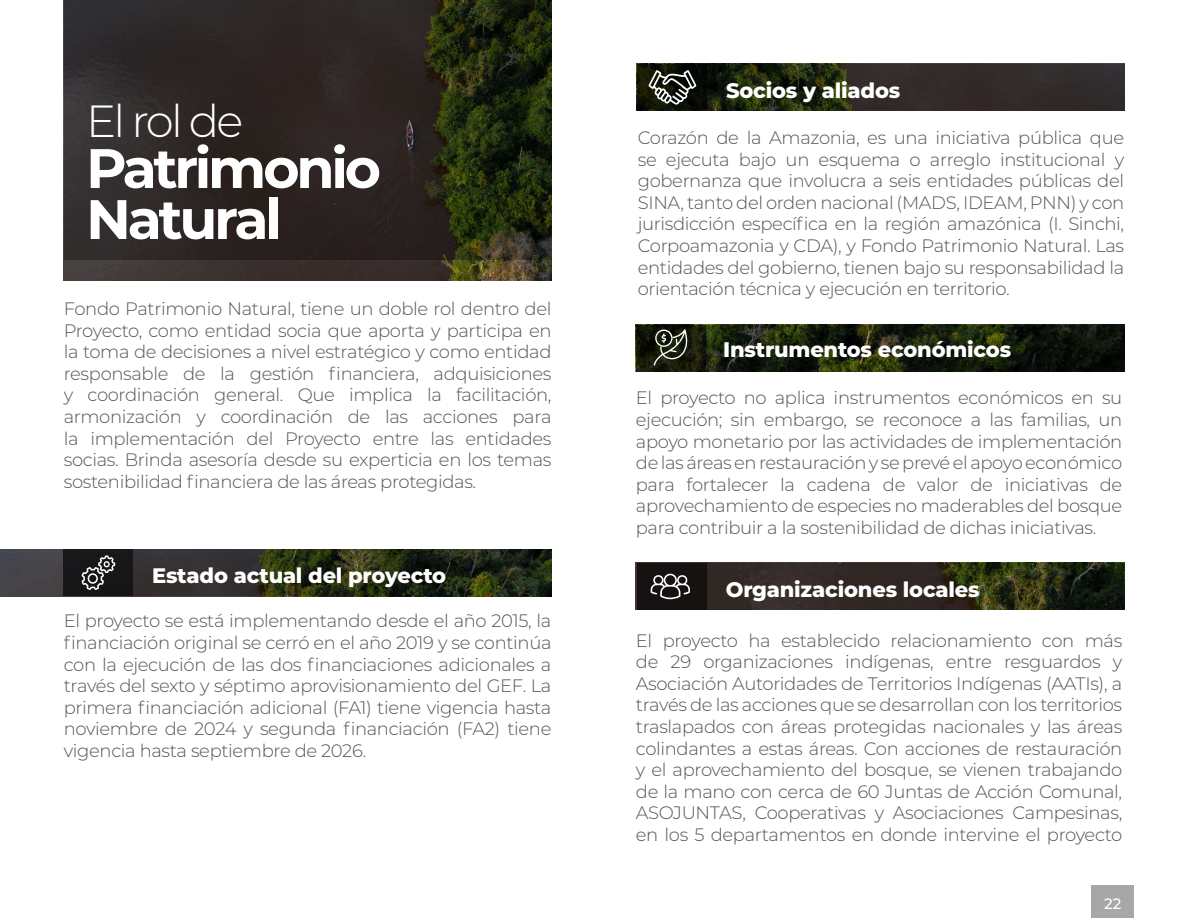
<style>
.page{position:relative;width:1188px;height:918px;background:#fff}
.page>*{position:absolute;margin:0;border:0;box-sizing:border-box;transform-origin:0 0}
.t1{font:700 55.5px/51px "Montserrat";letter-spacing:-.06em;color:#fff}
.t2{font:300 45px "Montserrat";letter-spacing:-.06em;color:#fff}
.t3{font:800 21px "Montserrat";letter-spacing:-.01em;color:#fff}
.t4{font:300 18px/21.6px "Montserrat";letter-spacing:-.02em;color:#555454;text-align:justify}
.t5{font:500 15px "Montserrat";color:#fff}
</style>
<div class="page">
<div style="left:1092px;top:885px;width:42px;height:33px;background:#a6a7a7"></div>
<img style="left:64px;top:260px;width:487px;height:21px">
<svg style="left:64px;top:0;width:487px;height:260px;background:#2a2720"></svg>
<img style="left:0;top:549px;width:551px;height:47px">
<div style="left:64px;top:549px;width:69px;height:47px;background:#181618"></div>
<svg style="left:133px;top:549px;width:329px;height:47px;background:#2a2d1e"></svg>
<svg style="left:82px;top:555px;width:33px;height:35px"></svg>
<svg style="left:638px;top:64px;width:69px;height:47px;background:#0d1006"></svg>
<svg style="left:707px;top:64px;width:417px;height:47px;background:#2b2a20"></svg>
<svg style="left:648px;top:70px;width:48px;height:35px;background:#4e5149"></svg>
<svg style="left:636px;top:325px;width:69px;height:47px;background:#161808"></svg>
<svg style="left:705px;top:325px;width:419px;height:47px;background:#171e0c"></svg>
<svg style="left:654px;top:329px;width:33px;height:36px"></svg>
<div style="left:637px;top:563px;width:69px;height:47px;background:#171211"></div>
<svg style="left:706px;top:563px;width:418px;height:47px;background:#2d291d"></svg>
<svg style="left:651px;top:573px;width:39px;height:26px"></svg>
<h2 class="t2" style="left:86px;top:90px;width:159px">El rol de</h2>
<h1 class="t1" style="left:86px;top:140px;width:296px">Patrimonio<br>Natural</h1>
<p class="t4" style="left:64px;top:297px;width:489px">Fondo Patrimonio Natural, tiene un doble rol dentro del Proyecto, como entidad socia que aporta y participa en la toma de decisiones a nivel estratégico y como entidad responsable de la gestión financiera, adquisiciones y coordinación general. Que implica la facilitación, armonización y coordinación de las acciones para la implementación del Proyecto entre las entidades socias. Brinda asesoría desde su experticia en los temas sostenibilidad financiera de las áreas protegidas.</p>
<p class="t3" style="left:152px;top:560px;width:296px">Estado actual del proyecto</p>
<p class="t4" style="left:64px;top:610px;width:489px">El proyecto se está implementando desde el año 2015, la financiación original se cerró en el año 2019 y se continúa con la ejecución de las dos financiaciones adicionales a través del sexto y séptimo aprovisionamiento del GEF. La primera financiación adicional (FA1) tiene vigencia hasta noviembre de 2024 y segunda financiación (FA2) tiene vigencia hasta septiembre de 2026.</p>
<p class="t3" style="left:726px;top:75px;width:176px">Socios y aliados</p>
<p class="t4" style="left:638px;top:126px;width:488px">Corazón de la Amazonia, es una iniciativa pública que se ejecuta bajo un esquema o arreglo institucional y gobernanza que involucra a seis entidades públicas del SINA, tanto del orden nacional (MADS, IDEAM, PNN) y con jurisdicción específica en la región amazónica (I. Sinchi, Corpoamazonia y CDA), y Fondo Patrimonio Natural. Las entidades del gobierno, tienen bajo su responsabilidad la orientación técnica y ejecución en territorio.</p>
<p class="t3" style="left:723px;top:334px;width:289px">Instrumentos económicos</p>
<p class="t4" style="left:636px;top:387px;width:488px">El proyecto no aplica instrumentos económicos en su ejecución; sin embargo, se reconoce a las familias, un apoyo monetario por las actividades de implementación de las áreas en restauración y se prevé el apoyo económico para fortalecer la cadena de valor de iniciativas de aprovechamiento de especies no maderables del bosque para contribuir a la sostenibilidad de dichas iniciativas.</p>
<p class="t3" style="left:726px;top:574px;width:255px">Organizaciones locales</p>
<p class="t4" style="left:636px;top:629px;width:488px">El proyecto ha establecido relacionamiento con más de 29 organizaciones indígenas, entre resguardos y Asociación Autoridades de Territorios Indígenas (AATIs), a través de las acciones que se desarrollan con los territorios traslapados con áreas protegidas nacionales y las áreas colindantes a estas áreas. Con acciones de restauración y el aprovechamiento del bosque, se vienen trabajando de la mano con cerca de 60 Juntas de Acción Comunal, ASOJUNTAS, Cooperativas y Asociaciones Campesinas, en los 5 departamentos en donde intervine el proyecto</p>
<p class="t5" style="left:1104px;top:893px;width:19px">22</p>
</div>
